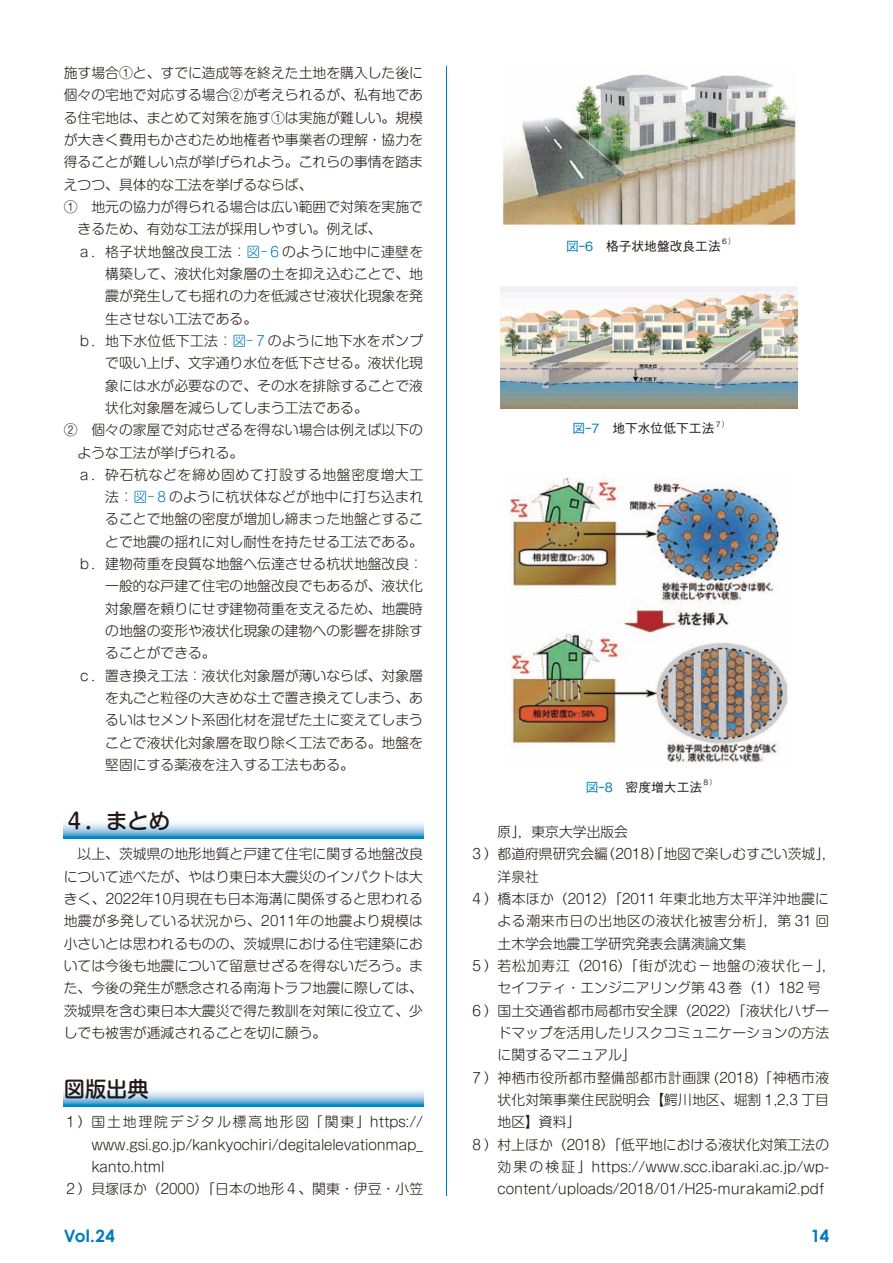
<style>
.page{position:relative;width:893px;height:1263px;background:#fff}
.page>*{position:absolute;margin:0;border:0;box-sizing:border-box;transform-origin:0 0}
.t1{font:500 21.3px "Shin M Go Pro";color:#231916}
.t2{font:700 16.95px "Century Gothic";letter-spacing:-.015em;color:#007bbb}
.t3{font:300 13.8px/22.4px "Shin M Go Pro";color:#231916;text-align:justify}
.t4{font:300 13.8px "Shin M Go Pro";letter-spacing:.025em;color:#231916}
.t5{font:300 13.8px "Shin M Go Pro";letter-spacing:.135em;color:#231916}
.t6{font:300 13.8px "Shin M Go Pro";letter-spacing:.06em;color:#231916}
.t7{font:300 13.8px "Shin M Go Pro";letter-spacing:.03em;color:#231916}
.t8{font:300 13.8px "Shin M Go Pro";letter-spacing:.05em;color:#231916}
.t9{font:300 13.8px "Shin M Go Pro";letter-spacing:.04em;color:#231916}
.t10{font:500 12.75px "Gothic BBB Pr 6";color:#231916}
.t11{font:500 7.5px "Gothic BBB Pr 6";color:#231916}
.s1{color:#007bbb}
</style>
<div class="page">
<hr style="left:446px;top:66px;width:1px;height:1130px;background:#007bbb">
<svg style="left:64px;top:822px;width:359px;height:17px;background:#8ec5e3"></svg>
<svg style="left:64px;top:1090px;width:359px;height:17px;background:#8ec5e3"></svg>
<img style="left:502px;top:74px;width:295px;height:153px">
<img style="left:500px;top:287px;width:298px;height:122px">
<img style="left:510px;top:477px;width:278px;height:286px">
<p class="t3" style="left:64px;top:60px;width:361px">施す場合①と、すでに造成等を終えた土地を購入した後に</p>
<p class="t3" style="left:64px;top:82px;width:361px">個々の宅地で対応する場合②が考えられるが、私有地であ</p>
<p class="t3" style="left:64px;top:105px;width:361px">る住宅地は、まとめて対策を施す①は実施が難しい。規模</p>
<p class="t3" style="left:64px;top:127px;width:361px">が大きく費用もかさむため地権者や事業者の理解・協力を</p>
<p class="t3" style="left:64px;top:149px;width:361px">得ることが難しい点が挙げられよう。これらの事情を踏ま</p>
<p class="t3" style="left:64px;top:172px;width:264px">えつつ、具体的な工法を挙げるならば、　</p>
<p class="t3" style="left:64px;top:194px;width:361px">①　地元の協力が得られる場合は広い範囲で対策を実施で</p>
<p class="t3" style="left:78px;top:216px;width:319px">きるため、有効な工法が採用しやすい。例えば、　</p>
<p class="t4" style="left:78px;top:240px;width:347px">ａ．格子状地盤改良工法：<span class="s1">図–６</span>のように地中に連壁を</p>
<p class="t3" style="left:105px;top:261px;width:319px">構築して、液状化対象層の土を抑え込むことで、地</p>
<p class="t3" style="left:105px;top:283px;width:319px">震が発生しても揺れの力を低減させ液状化現象を発</p>
<p class="t3" style="left:105px;top:306px;width:154px">生させない工法である。</p>
<p class="t4" style="left:78px;top:330px;width:347px">ｂ．地下水位低下工法：<span class="s1">図–７</span>のように地下水をポンプ</p>
<p class="t3" style="left:105px;top:350px;width:319px">で吸い上げ、文字通り水位を低下させる。液状化現</p>
<p class="t3" style="left:105px;top:373px;width:319px">象には水が必要なので、その水を排除することで液</p>
<p class="t3" style="left:105px;top:395px;width:264px">状化対象層を減らしてしまう工法である。</p>
<p class="t3" style="left:64px;top:417px;width:361px">②　個々の家屋で対応せざるを得ない場合は例えば以下の</p>
<p class="t3" style="left:78px;top:439px;width:167px">ような工法が挙げられる。</p>
<p class="t8" style="left:78px;top:463px;width:347px">ａ．砕石杭などを締め固めて打設する地盤密度増大工</p>
<p class="t4" style="left:105px;top:486px;width:319px">法：<span class="s1">図–８</span>のように杭状体などが地中に打ち込まれ</p>
<p class="t3" style="left:105px;top:506px;width:319px">ることで地盤の密度が増加し締まった地盤とするこ</p>
<p class="t3" style="left:105px;top:529px;width:319px">とで地震の揺れに対し耐性を持たせる工法である。</p>
<p class="t3" style="left:78px;top:551px;width:347px">ｂ．建物荷重を良質な地盤へ伝達させる杭状地盤改良：</p>
<p class="t3" style="left:105px;top:573px;width:319px">一般的な戸建て住宅の地盤改良でもあるが、液状化</p>
<p class="t3" style="left:105px;top:596px;width:319px">対象層を頼りにせず建物荷重を支えるため、地震時</p>
<p class="t3" style="left:105px;top:618px;width:319px">の地盤の変形や液状化現象の建物への影響を排除す</p>
<p class="t3" style="left:105px;top:640px;width:112px">ることができる。</p>
<p class="t3" style="left:78px;top:663px;width:347px">ｃ．置き換え工法：液状化対象層が薄いならば、対象層</p>
<p class="t3" style="left:105px;top:685px;width:319px">を丸ごと粒径の大きめな土で置き換えてしまう、あ</p>
<p class="t3" style="left:105px;top:707px;width:319px">るいはセメント系固化材を混ぜた土に変えてしまう</p>
<p class="t3" style="left:105px;top:730px;width:319px">ことで液状化対象層を取り除く工法である。地盤を</p>
<p class="t3" style="left:105px;top:752px;width:250px">堅固にする薬液を注入する工法もある。</p>
<h1 class="t1" style="left:64px;top:803px;width:108px">４．まとめ</h1>
<p class="t3" style="left:64px;top:841px;width:361px;text-indent:14px">以上、茨城県の地形地質と戸建て住宅に関する地盤改良について述べたが、やはり東日本大震災のインパクトは大きく、2022年10月現在も日本海溝に関係すると思われる地震が多発している状況から、2011年の地震より規模は小さいとは思われるものの、茨城県における住宅建築においては今後も地震について留意せざるを得ないだろう。また、今後の発生が懸念される南海トラフ地震に際しては、茨城県を含む東日本大震災で得た教訓を対策に役立て、少しでも被害が逓減されることを切に願う。</p>
<h1 class="t1" style="left:64px;top:1071px;width:87px">図版出典</h1>
<p class="t5" style="left:64px;top:1111px;width:361px">１）国土地理院デジタル標高地形図「関東」https://</p>
<p class="t3" style="left:91px;top:1132px;width:333px">www.gsi.go.jp/kankyochiri/degitalelevationmap_</p>
<p class="t3" style="left:91px;top:1154px;width:74px">kanto.html</p>
<p class="t3" style="left:64px;top:1176px;width:361px">２）貝塚ほか（2000）「日本の地形４、関東・伊豆・小笠</p>
<p class="t10" style="left:566px;top:236px;width:156px"><span class="s1">図–6</span>　格子状地盤改良工法</p>
<p class="t11" style="left:721px;top:235px;width:16px">６）</p>
<p class="t10" style="left:572px;top:418px;width:143px"><span class="s1">図–7</span>　地下水位低下工法</p>
<p class="t11" style="left:714px;top:418px;width:16px">７）</p>
<p class="t10" style="left:586px;top:777px;width:118px"><span class="s1">図–8</span>　密度増大工法</p>
<p class="t11" style="left:702px;top:776px;width:16px">８）</p>
<p class="t3" style="left:497px;top:819px;width:132px">原」，東京大学出版会</p>
<p class="t3" style="left:470px;top:841px;width:368px">３）都道府県研究会編（2018）「地図で楽しむすごい茨城」，</p>
<p class="t3" style="left:497px;top:864px;width:43px">洋泉社</p>
<p class="t4" style="left:470px;top:888px;width:361px">４）橋本ほか（2012）「2011 年東北地方太平洋沖地震に</p>
<p class="t9" style="left:497px;top:910px;width:333px">よる潮来市日の出地区の液状化被害分析」，第 31 回</p>
<p class="t3" style="left:497px;top:931px;width:250px">土木学会地震工学研究発表会講演論文集</p>
<p class="t6" style="left:470px;top:955px;width:368px">５）若松加寿江（2016）「街が沈む－地盤の液状化－」，</p>
<p class="t3" style="left:497px;top:975px;width:325px">セイフティ・エンジニアリング第 43 巻（1）182 号</p>
<p class="t3" style="left:470px;top:998px;width:361px">６）国土交通省都市局都市安全課（2022）「液状化ハザー</p>
<p class="t3" style="left:497px;top:1020px;width:333px">ドマップを活用したリスクコミュニケーションの方法</p>
<p class="t3" style="left:497px;top:1042px;width:140px">に関するマニュアル」</p>
<p class="t7" style="left:470px;top:1066px;width:361px">７）神栖市役所都市整備部都市計画課 (2018)「神栖市液</p>
<p class="t3" style="left:497px;top:1087px;width:333px">状化対策事業住民説明会【鰐川地区、堀割 1,2,3 丁目</p>
<p class="t3" style="left:497px;top:1109px;width:84px">地区】資料」</p>
<p class="t3" style="left:470px;top:1131px;width:361px">８）村上ほか（2018）「低平地における液状化対策工法の</p>
<p class="t3" style="left:497px;top:1154px;width:333px">効果の検証」https://www.scc.ibaraki.ac.jp/wp-</p>
<p class="t3" style="left:497px;top:1176px;width:328px">content/uploads/2018/01/H25-murakami2.pdf</p>
<p class="t2" style="left:64px;top:1223px;width:53px">Vol.24</p>
<p class="t2" style="left:811px;top:1223px;width:20px">14</p>
</div>
